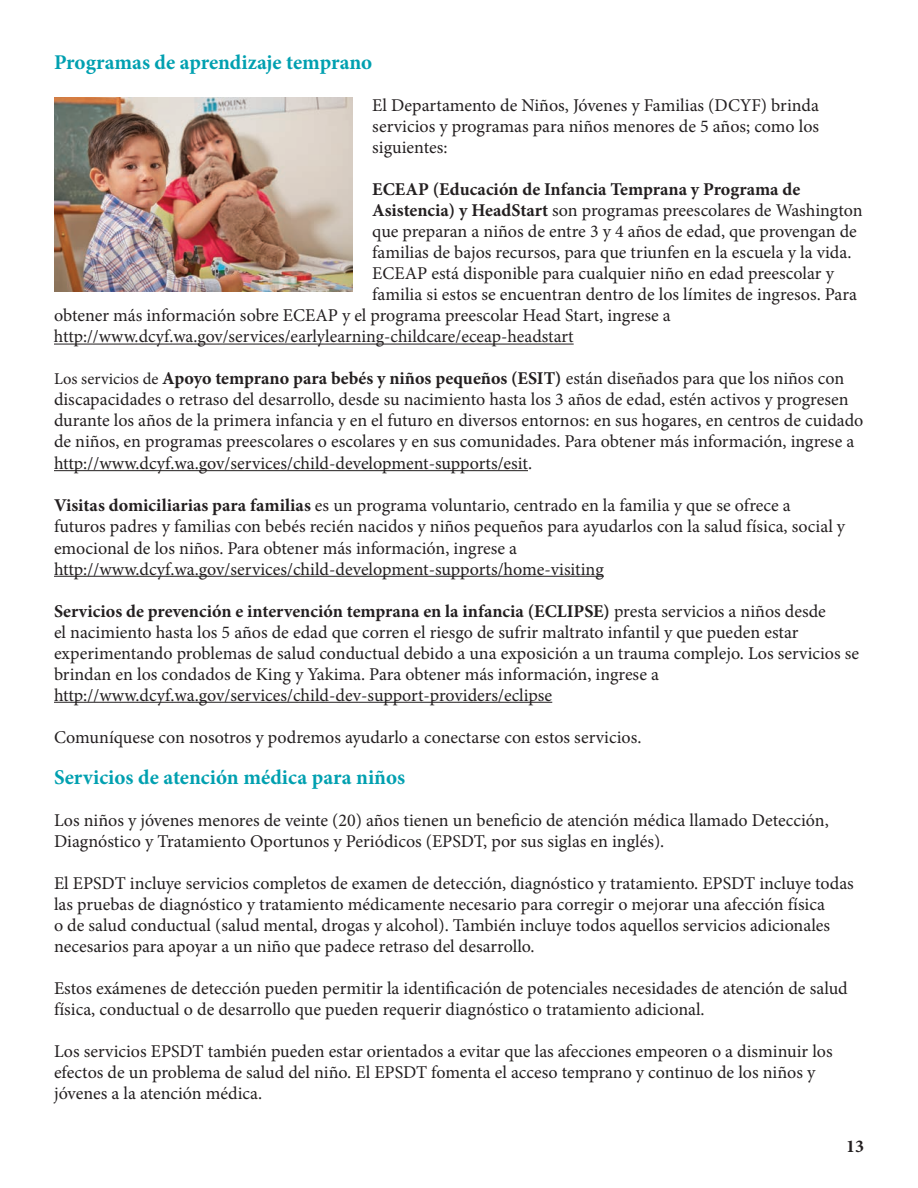
<style>
.page{position:relative;width:918px;height:1188px;background:#fff}
.page>*{position:absolute;margin:0;border:0;box-sizing:border-box;transform-origin:0 0}
.t1{font:700 21px "Minion Pro";color:#00a0b0}
.t2{font:18px/21px "Minion Pro";color:#231f20}
.t3{font:700 18px "Minion Pro";color:#231f20}
.s1{font-weight:700}
.s2{font-size:16.5px}
</style>
<div class="page">
<hr style="left:54px;top:344px;width:520px;height:1px;background:#231f20">
<hr style="left:54px;top:470px;width:474px;height:1px;background:#231f20">
<hr style="left:54px;top:576px;width:550px;height:1px;background:#231f20">
<hr style="left:54px;top:702px;width:498px;height:1px;background:#231f20">
<img style="left:54px;top:98px;width:298px;height:193px">
<h2 class="t1" style="left:54px;top:48px;width:320px">Programas de aprendizaje temprano</h2>
<p class="t2" style="left:372px;top:95px;width:448px;text-align:justify">El Departamento de Niños, Jóvenes y Familias (DCYF) brinda servicios y programas para niños menores de 5 años; como los siguientes:</p>
<p class="t3" style="left:372px;top:177px;width:430px">ECEAP (Educación de Infancia Temprana y Programa de</p>
<p class="t2" style="left:372px;top:200px;width:492px"><span class="s1">Asistencia) y HeadStart</span> son programas preescolares de Washington</p>
<p class="t2" style="left:372px;top:221px;width:486px">que preparan a niños de entre 3 y 4 años de edad, que provengan de</p>
<p class="t2" style="left:372px;top:242px;width:481px">familias de bajos recursos, para que triunfen en la escuela y la vida.</p>
<p class="t2" style="left:372px;top:263px;width:463px">ECEAP está disponible para cualquier niño en edad preescolar y</p>
<p class="t2" style="left:372px;top:284px;width:486px">familia si estos se encuentran dentro de los límites de ingresos. Para</p>
<p class="t2" style="left:54px;top:305px;width:618px">obtener más información sobre ECEAP y el programa preescolar Head Start, ingrese a</p>
<p class="t2" style="left:54px;top:326px;width:521px">http://www.dcyf.wa.gov/services/earlylearning-childcare/eceap-headstart</p>
<p class="t2" style="left:54px;top:368px;width:811px"><span class="s2">Los servicios de</span> <span class="s1">Apoyo temprano para bebés y niños pequeños (ESIT)</span> están diseñados para que los niños con discapacidades o retraso del desarrollo, desde su nacimiento hasta los 3 años de edad, estén activos y progresen durante los años de la primera infancia y en el futuro en diversos entornos: en sus hogares, en centros de cuidado de niños, en programas preescolares o escolares y en sus comunidades. Para obtener más información, ingrese a http://www.dcyf.wa.gov/services/child-development-supports/esit.</p>
<p class="t2" style="left:54px;top:495px;width:793px"><span class="s1">Visitas domiciliarias para familias</span> es un programa voluntario, centrado en la familia y que se ofrece a futuros padres y familias con bebés recién nacidos y niños pequeños para ayudarlos con la salud física, social y emocional de los niños. Para obtener más información, ingrese a http://www.dcyf.wa.gov/services/child-development-supports/home-visiting</p>
<p class="t2" style="left:54px;top:600px;width:807px"><span class="s1">Servicios de prevención e intervención temprana en la infancia (ECLIPSE)</span> presta servicios a niños desde<br>el nacimiento hasta los 5 años de edad que corren el riesgo de sufrir maltrato infantil y que pueden estar experimentando problemas de salud conductual debido a una exposición a un trauma complejo. Los servicios se brindan en los condados de King y Yakima. Para obtener más información, ingrese a http://www.dcyf.wa.gov/services/child-dev-support-providers/eclipse</p>
<p class="t2" style="left:54px;top:726px;width:589px">Comuníquese con nosotros y podremos ayudarlo a conectarse con estos servicios.</p>
<h2 class="t1" style="left:54px;top:763px;width:353px">Servicios de atención médica para niños</h2>
<p class="t2" style="left:54px;top:810px;width:776px">Los niños y jóvenes menores de veinte (20) años tienen un beneficio de atención médica llamado Detección,<br>Diagnóstico y Tratamiento Oportunos y Periódicos (EPSDT, por sus siglas en inglés).</p>
<p class="t2" style="left:54px;top:873px;width:801px">El EPSDT incluye servicios completos de examen de detección, diagnóstico y tratamiento. EPSDT incluye todas las pruebas de diagnóstico y tratamiento médicamente necesario para corregir o mejorar una afección física<br>o de salud conductual (salud mental, drogas y alcohol). También incluye todos aquellos servicios adicionales necesarios para apoyar a un niño que padece retraso del desarrollo.</p>
<p class="t2" style="left:54px;top:978px;width:795px">Estos exámenes de detección pueden permitir la identificación de potenciales necesidades de atención de salud física, conductual o de desarrollo que pueden requerir diagnóstico o tratamiento adicional.</p>
<p class="t2" style="left:54px;top:1041px;width:780px">Los servicios EPSDT también pueden estar orientados a evitar que las afecciones empeoren o a disminuir los efectos de un problema de salud del niño. El EPSDT fomenta el acceso temprano y continuo de los niños y jóvenes a la atención médica.</p>
<p class="t3" style="left:846px;top:1133px;width:19px">13</p>
</div>
